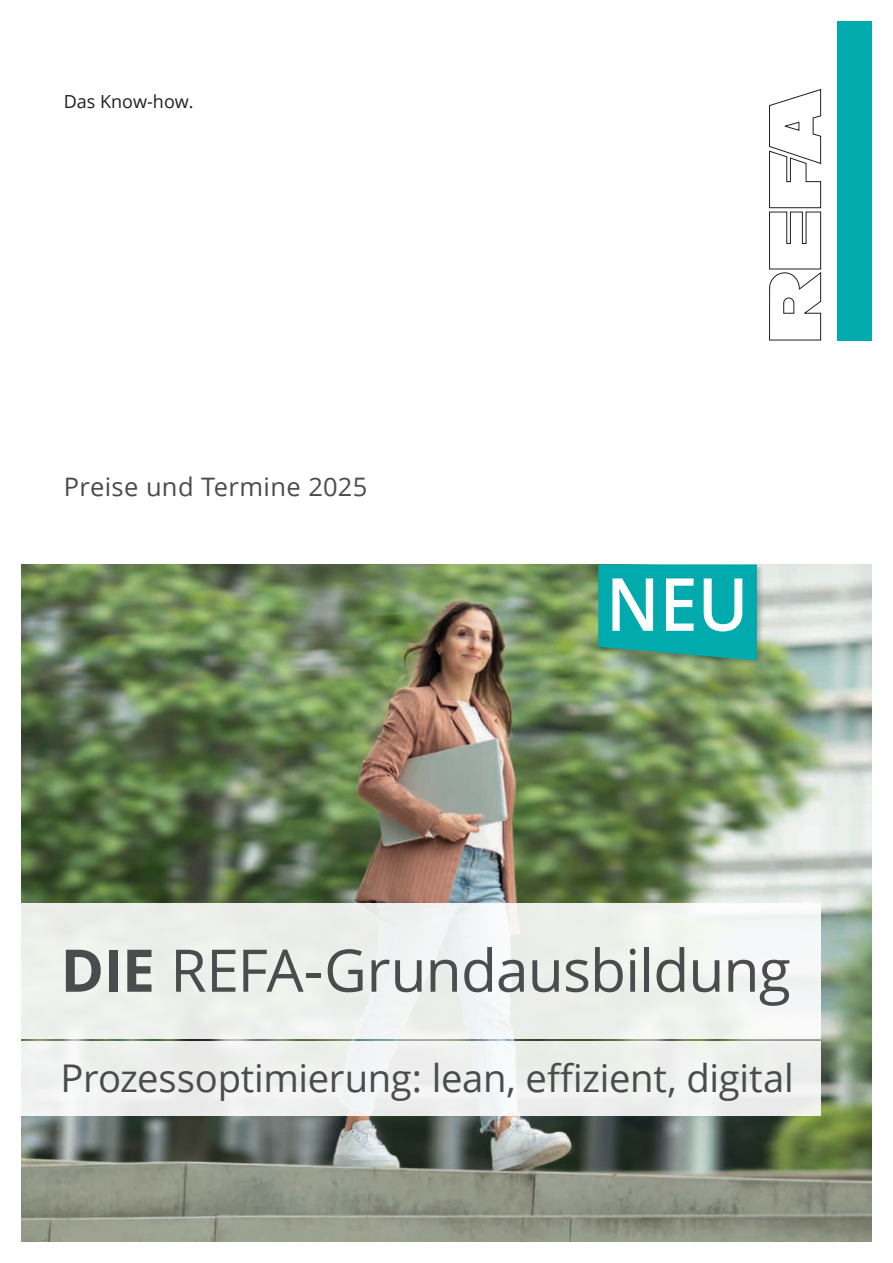
<style>
.page{position:relative;width:893px;height:1263px;background:#fff}
.page>*{position:absolute;margin:0;border:0;box-sizing:border-box;transform-origin:0 0}
.t1{font:600 73.35px "Open Sans";color:#fff;scale:.93 1}
.t2{font:58.8px "Open Sans";letter-spacing:-.015em;color:#4b4c4d}
.t3{font:38.25px "Open Sans";letter-spacing:-.01em;color:#4b4c4d}
.t4{font:25.5px "Open Sans";letter-spacing:.01em;color:#4b4c4d}
.t5{font:18px "Open Sans";color:#231f20}
.s1{font-weight:700}
</style>
<div class="page">
<img style="left:21px;top:564px;width:851px;height:678px">
<div style="left:18px;top:903px;width:802px;height:135px;background:#eef1ec"></div>
<div style="left:18px;top:1041px;width:802px;height:75px;background:#eff0ee"></div>
<svg style="left:769px;top:89px;width:53px;height:252px"></svg>
<div style="left:838px;top:21px;width:34px;height:320px;background:#00aaad"></div>
<div style="left:597px;top:563px;width:168px;height:105px;background:#231f20;opacity:.26"></div>
<svg style="left:598px;top:564px;width:159px;height:96px;background:#09a8a7"></svg>
<p class="t5" style="left:64px;top:90px;width:131px">Das Know-how.</p>
<p class="t4" style="left:64px;top:469px;width:305px">Preise und Termine 2025</p>
<h1 class="t1" style="left:606px;top:554px;width:155px">NEU</h1>
<h2 class="t2" style="left:61px;top:930px;width:732px"><span class="s1">DIE</span> REFA-Grundausbildung</h2>
<p class="t3" style="left:61px;top:1052px;width:735px">Prozessoptimierung: lean, effizient, digital</p>
</div>
